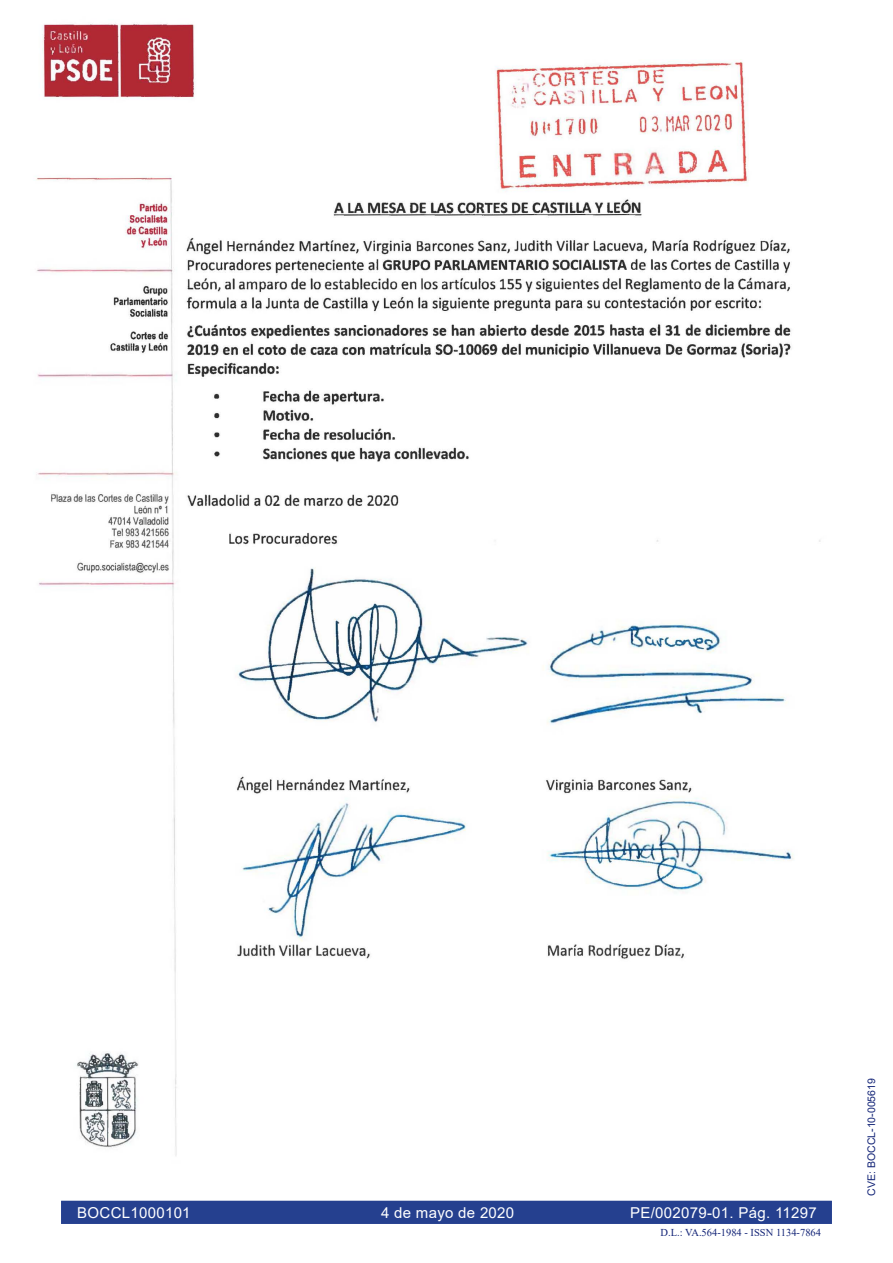
<style>
.page{position:relative;width:893px;height:1263px;background:#fff}
.page>*{position:absolute;margin:0;border:0;box-sizing:border-box;transform-origin:0 0}
.E_CVE{font:15px "Arial";letter-spacing:.02em;color:#fff}
.t1{font:10.5px "Times New Roman";color:#132477}
.t2{font:10.5px "Arial";color:#132477}
</style>
<div class="page">
<div style="left:60px;top:1200px;width:773px;height:25px;background:#25408f"></div>
<div style="left:60px;top:1199px;width:773px;height:26px;border:2px solid #fff"></div>
<img style="left:36px;top:23px;width:797px;height:1177px">
<p class="E_CVE" style="left:77px;top:1202px;width:115px">BOCCL1000101</p>
<p class="E_CVE" style="left:381px;top:1202px;width:135px">4 de mayo de 2020</p>
<p class="E_CVE" style="left:630px;top:1202px;width:188px">PE/002079-01. Pág. 11297</p>
<p class="t1" style="left:661px;top:1225px;width:162px">D.L.: VA.564-1984 - ISSN 1134-7864</p>
<p class="t2" style="left:864px;top:1195px;width:119px;rotate:-90deg">CVE: BOCCL-10-005619</p>
</div>
